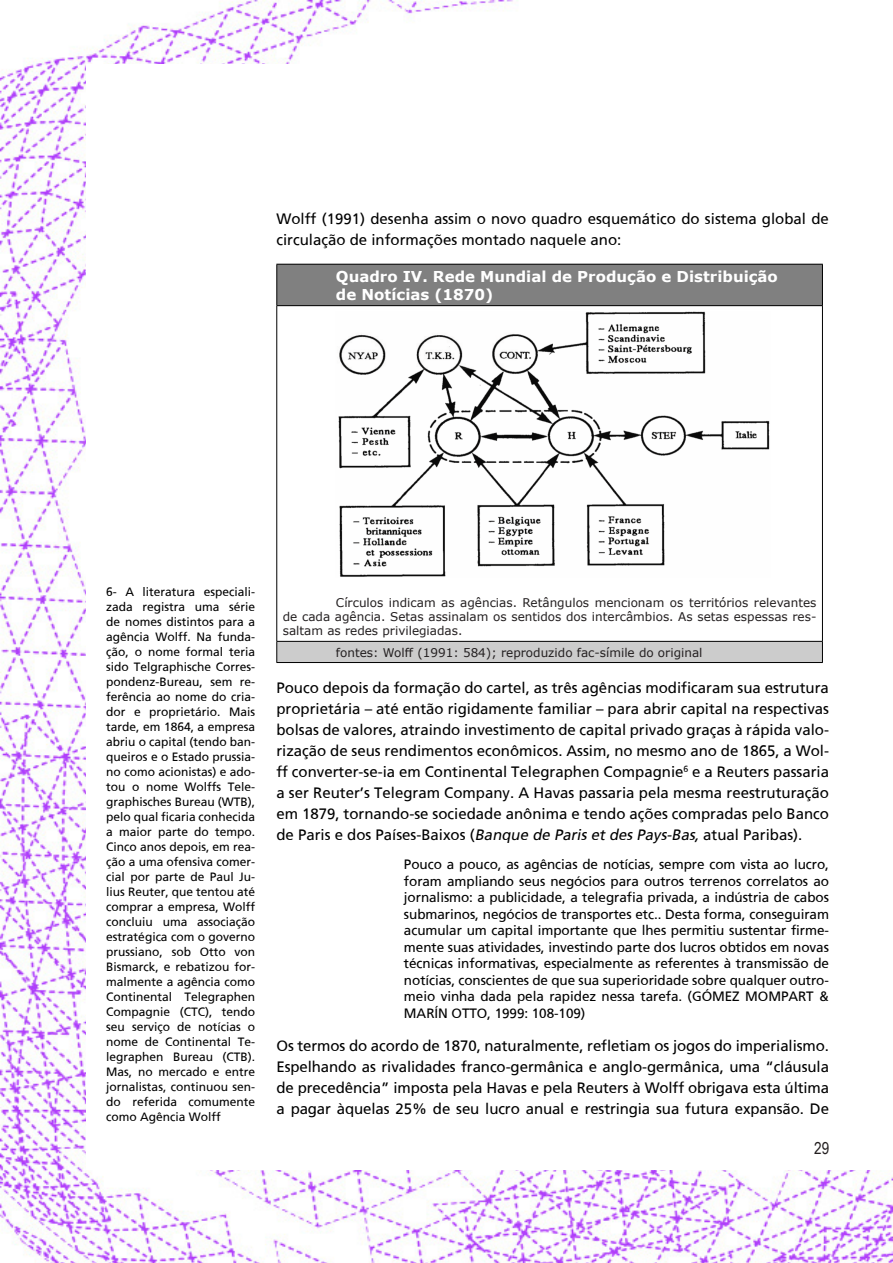
<style>
.page{position:relative;width:893px;height:1263px;background:#fff}
.page>*{position:absolute;margin:0;border:0;box-sizing:border-box;transform-origin:0 0}
.t1{font:16.5px "Arial Narrow";color:#231f20}
.NE_CORPO_TEXTO{font:15px/21px "Frutiger";color:#000;text-align:justify}
.Body_Text_Indent{font:700 15px "Verdana";color:#fff}
.NE_CORPO_CITAÇAO{font:13.5px/16.5px "Frutiger";letter-spacing:-.005em;color:#000;text-align:justify}
.NE_CORPO_NOTA_RODAPÉ{font:12px/15px "Frutiger";color:#000;text-align:justify}
.Body_Text_Indent-2{font:12px/14.4px "Verdana";color:#231f20;text-align:justify}
.s1{font-style:italic}
</style>
<div class="page">
<img style="left:0;top:0;width:893px;height:1263px">
<div style="left:86px;top:64px;width:806px;height:1105px;background:#fff"></div>
<div style="left:277px;top:264px;width:545px;height:42px;background:#808080"></div>
<div style="left:277px;top:641px;width:545px;height:21px;background:#ccc"></div>
<hr style="left:276px;top:264px;width:547px;height:1px;background:#000">
<hr style="left:276px;top:305px;width:547px;height:1px;background:#000">
<hr style="left:276px;top:641px;width:547px;height:1px;background:#000">
<hr style="left:276px;top:662px;width:547px;height:1px;background:#000">
<hr style="left:276px;top:265px;width:1px;height:40px;background:#000">
<hr style="left:276px;top:306px;width:1px;height:335px;background:#000">
<svg style="left:276px;top:642px;width:1px;height:20px"></svg>
<hr style="left:822px;top:265px;width:1px;height:40px;background:#000">
<hr style="left:822px;top:306px;width:1px;height:335px;background:#000">
<svg style="left:822px;top:642px;width:1px;height:20px"></svg>
<img style="left:338px;top:312px;width:432px;height:265px">
<p class="NE_CORPO_TEXTO" style="left:276px;top:208px;width:554px">Wolff (1991) desenha assim o novo quadro esquemático do sistema global de circulação de informações montado naquele ano:</p>
<p class="Body_Text_Indent" style="left:336px;top:266px;width:443px">Quadro IV. Rede Mundial de Produção e Distribuição</p>
<p class="Body_Text_Indent" style="left:336px;top:284px;width:159px">de Notícias (1870)</p>
<p class="NE_CORPO_NOTA_RODAPÉ" style="left:106px;top:584px;width:150px">6- A literatura especiali&shy;zada registra uma série de nomes distintos para a agência Wolff. Na funda&shy;ção, o nome formal teria sido Telgraphische Corres&shy;pondenz-Bureau, sem re&shy;ferência ao nome do cria&shy;dor e proprietário. Mais tarde, em 1864, a empresa abriu o capital (tendo ban&shy;queiros e o Estado prussia&shy;no como acionistas) e ado&shy;tou o nome Wolffs Tele&shy;graphisches Bureau (WTB), pelo qual ficaria conhecida a maior parte do tempo.<br>Cinco anos depois, em rea&shy;ção a uma ofensiva comer&shy;cial por parte de Paul Ju&shy;lius Reuter, que tentou até comprar a empresa, Wolff concluiu uma associação estratégica com o governo prussiano, sob Otto von Bismarck, e rebatizou for&shy;malmente a agência como Continental Telegraphen Compagnie (CTC), tendo seu serviço de notícias o nome de Continental Te&shy;legraphen Bureau (CTB).<br>Mas, no mercado e entre jornalistas, continuou sen&shy;do referida comumente como Agência Wolff</p>
<p class="Body_Text_Indent-2" style="left:283px;top:595px;width:535px;text-indent:53px">Círculos indicam as agências. Retângulos mencionam os territórios relevantes de cada agência. Setas assinalam os sentidos dos intercâmbios. As setas espessas res&shy;saltam as redes privilegiadas.</p>
<p class="Body_Text_Indent-2" style="left:336px;top:645px;width:368px">fontes: Wolff (1991: 584); reproduzido fac-símile do original</p>
<p class="NE_CORPO_TEXTO" style="left:276px;top:677px;width:554px">Pouco depois da formação do cartel, as três agências modificaram sua estrutura proprietária – até então rigidamente familiar – para abrir capital na respectivas bolsas de valores, atraindo investimento de capital privado graças à rápida valo&shy;rização de seus rendimentos econômicos. Assim, no mesmo ano de 1865, a Wol&shy;ff converter-se-ia em Continental Telegraphen Compagnie<sup>6</sup> e a Reuters passaria a ser Reuter’s Telegram Company. A Havas passaria pela mesma reestruturação em 1879, tornando-se sociedade anônima e tendo ações compradas pelo Banco de Paris e dos Países-Baixos (<span class="s1">Banque de Paris et des Pays-Bas,</span> atual Paribas).</p>
<p class="NE_CORPO_CITAÇAO" style="left:404px;top:856px;width:427px">Pouco a pouco, as agências de notícias, sempre com vista ao lucro, foram ampliando seus negócios para outros terrenos correlatos ao jornalismo: a publicidade, a telegrafia privada, a indústria de cabos submarinos, negócios de transportes etc.. Desta forma, conseguiram acumular um capital importante que lhes permitiu sustentar firme&shy;mente suas atividades, investindo parte dos lucros obtidos em novas técnicas informativas, especialmente as referentes à transmissão de notícias, conscientes de que sua superioridade sobre qualquer outro&shy;meio vinha dada pela rapidez nessa tarefa. (GÓMEZ MOMPART &amp; MARÍN OTTO, 1999: 108-109)</p>
<p class="NE_CORPO_TEXTO" style="left:276px;top:1035px;width:554px">Os termos do acordo de 1870, naturalmente, refletiam os jogos do imperialismo.<br>Espelhando as rivalidades franco-germânica e anglo-germânica, uma “cláusula de precedência” imposta pela Havas e pela Reuters à Wolff obrigava esta última a pagar àquelas 25% de seu lucro anual e restringia sua futura expansão. De</p>
<p class="t1" style="left:814px;top:1136px;width:17px">29</p>
</div>
